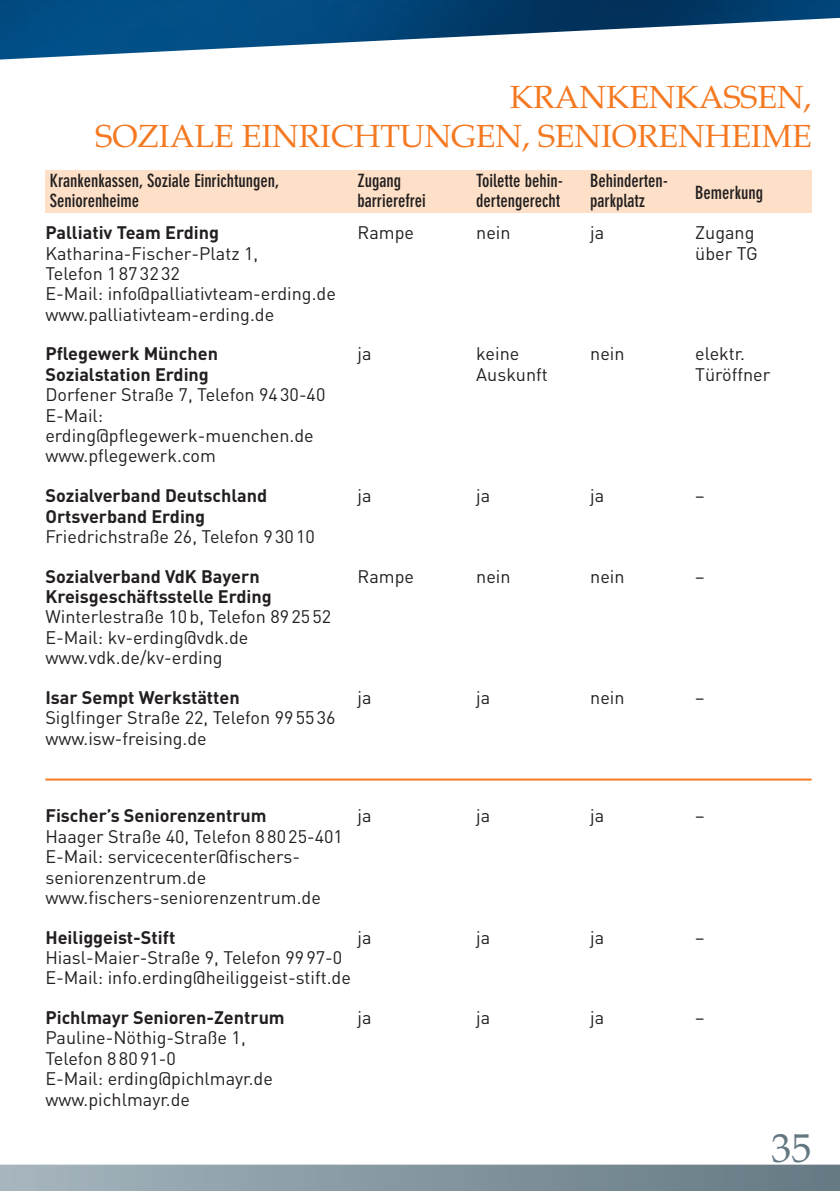
<style>
.page{position:relative;width:840px;height:1191px;background:#fff}
.page>*{position:absolute;margin:0;border:0;box-sizing:border-box;transform-origin:0 0}
.t1{font:40px "Book Antiqua";color:#647882}
.t2{font:32px/38.8px "Book Antiqua";color:#f47921;text-align:right}
.t3{font:18px/20.4px "DIN";color:#231f20}
.t4{font:700 18px "DIN";color:#231f20}
.t5{font:700 condensed 18px "DIN Neuzeit Grotesk";color:#231f20}
</style>
<div class="page">
<div style="left:0;top:1164px;width:839px;height:27px;background:linear-gradient(to right,#a6b5be,#647983)"></div>
<img style="left:0;top:0;width:839px;height:60px">
<div style="left:45px;top:170px;width:766px;height:43px;background:#fde0c7"></div>
<hr style="left:45px;top:778px;width:766px;height:2px;background:#f47921">
<h2 class="t2" style="left:95px;top:77px;width:717px">KRANKENKASSEN,<br>SOZIALE EINRICHTUNGEN, SENIORENHEIME</h2>
<p class="t5" style="left:50px;top:174px;width:231px">Krankenkassen, Soziale Einrichtungen,</p>
<p class="t5" style="left:357px;top:174px;width:45px">Zugang</p>
<p class="t5" style="left:476px;top:174px;width:88px">Toilette behin-</p>
<p class="t5" style="left:590px;top:174px;width:79px">Behinderten-</p>
<p class="t5" style="left:694px;top:186px;width:69px">Bemerkung</p>
<p class="t5" style="left:50px;top:194px;width:91px">Seniorenheime</p>
<p class="t5" style="left:357px;top:194px;width:70px">barrierefrei</p>
<p class="t5" style="left:476px;top:194px;width:85px">dertengerecht</p>
<p class="t5" style="left:590px;top:194px;width:56px">parkplatz</p>
<p class="t4" style="left:45px;top:222px;width:175px">Palliativ Team Erding</p>
<p class="t3" style="left:357px;top:223px;width:58px">Rampe</p>
<p class="t3" style="left:476px;top:223px;width:36px">nein</p>
<p class="t3" style="left:590px;top:223px;width:16px">ja</p>
<p class="t3" style="left:694px;top:223px;width:61px">Zugang</p>
<p class="t3" style="left:45px;top:243px;width:214px">Katharina-Fischer-Platz 1,</p>
<p class="t3" style="left:694px;top:243px;width:64px">über TG</p>
<p class="t3" style="left:45px;top:263px;width:292px">Telefon 1 87 32 32<br>E-Mail: info@palliativteam-erding.de www.palliativteam-erding.de</p>
<p class="t4" style="left:45px;top:344px;width:174px">Pflegewerk München</p>
<p class="t3" style="left:357px;top:344px;width:16px">ja</p>
<p class="t3" style="left:476px;top:344px;width:44px">keine</p>
<p class="t3" style="left:590px;top:344px;width:36px">nein</p>
<p class="t3" style="left:694px;top:344px;width:51px">elektr.</p>
<p class="t4" style="left:45px;top:364px;width:165px">Sozialstation Erding</p>
<p class="t3" style="left:476px;top:364px;width:73px">Auskunft</p>
<p class="t3" style="left:694px;top:364px;width:76px">Türöffner</p>
<p class="t3" style="left:45px;top:385px;width:281px">Dorfener Straße 7, Telefon 94 30-40<br>E-Mail: erding@pflegewerk-muenchen.de www.pflegewerk.com</p>
<p class="t4" style="left:45px;top:485px;width:223px">Sozialverband Deutschland</p>
<p class="t3" style="left:357px;top:486px;width:16px">ja</p>
<p class="t3" style="left:476px;top:486px;width:16px">ja</p>
<p class="t3" style="left:590px;top:486px;width:16px">ja</p>
<p class="t3" style="left:695px;top:486px;width:11px">–</p>
<p class="t4" style="left:45px;top:506px;width:161px">Ortsverband Erding</p>
<p class="t3" style="left:45px;top:526px;width:271px">Friedrichstraße 26, Telefon 9 30 10</p>
<p class="t4" style="left:45px;top:566px;width:216px">Sozialverband VdK Bayern</p>
<p class="t3" style="left:357px;top:566px;width:58px">Rampe</p>
<p class="t3" style="left:476px;top:566px;width:36px">nein</p>
<p class="t3" style="left:590px;top:566px;width:36px">nein</p>
<p class="t3" style="left:695px;top:566px;width:11px">–</p>
<p class="t4" style="left:45px;top:586px;width:228px">Kreisgeschäftsstelle Erding</p>
<p class="t3" style="left:45px;top:607px;width:287px">Winterlestraße 10 b, Telefon 89 25 52<br>E-Mail: kv-erding@vdk.de www.vdk.de/kv-erding</p>
<p class="t4" style="left:45px;top:687px;width:196px">Isar Sempt Werkstätten</p>
<p class="t3" style="left:357px;top:687px;width:16px">ja</p>
<p class="t3" style="left:476px;top:687px;width:16px">ja</p>
<p class="t3" style="left:590px;top:687px;width:36px">nein</p>
<p class="t3" style="left:695px;top:687px;width:11px">–</p>
<p class="t3" style="left:45px;top:708px;width:291px">Siglfinger Straße 22, Telefon 99 55 36 www.isw-freising.de</p>
<p class="t4" style="left:45px;top:805px;width:223px">Fischer’s Seniorenzentrum</p>
<p class="t3" style="left:357px;top:806px;width:16px">ja</p>
<p class="t3" style="left:476px;top:806px;width:16px">ja</p>
<p class="t3" style="left:590px;top:806px;width:16px">ja</p>
<p class="t3" style="left:695px;top:806px;width:11px">–</p>
<p class="t3" style="left:45px;top:826px;width:299px">Haager Straße 40, Telefon 8 80 25-401<br>E-Mail: servicecenter@fischers&shy;seniorenzentrum.de www.fischers-seniorenzentrum.de</p>
<p class="t4" style="left:45px;top:926px;width:131px">Heiliggeist-Stift</p>
<p class="t3" style="left:357px;top:927px;width:16px">ja</p>
<p class="t3" style="left:476px;top:927px;width:16px">ja</p>
<p class="t3" style="left:590px;top:927px;width:16px">ja</p>
<p class="t3" style="left:695px;top:927px;width:11px">–</p>
<p class="t3" style="left:45px;top:947px;width:307px">Hiasl-Maier-Straße 9, Telefon 99 97-0<br>E-Mail: info.erding@heiliggeist-stift.de</p>
<p class="t4" style="left:45px;top:1007px;width:241px">Pichlmayr Senioren-Zentrum</p>
<p class="t3" style="left:357px;top:1007px;width:16px">ja</p>
<p class="t3" style="left:476px;top:1007px;width:16px">ja</p>
<p class="t3" style="left:590px;top:1007px;width:16px">ja</p>
<p class="t3" style="left:695px;top:1007px;width:11px">–</p>
<p class="t3" style="left:45px;top:1028px;width:229px">Pauline-Nöthig-Straße 1,<br>Telefon 8 80 91-0<br>E-Mail: erding@pichlmayr.de www.pichlmayr.de</p>
<h1 class="t1" style="left:771px;top:1124px;width:41px">35</h1>
</div>
